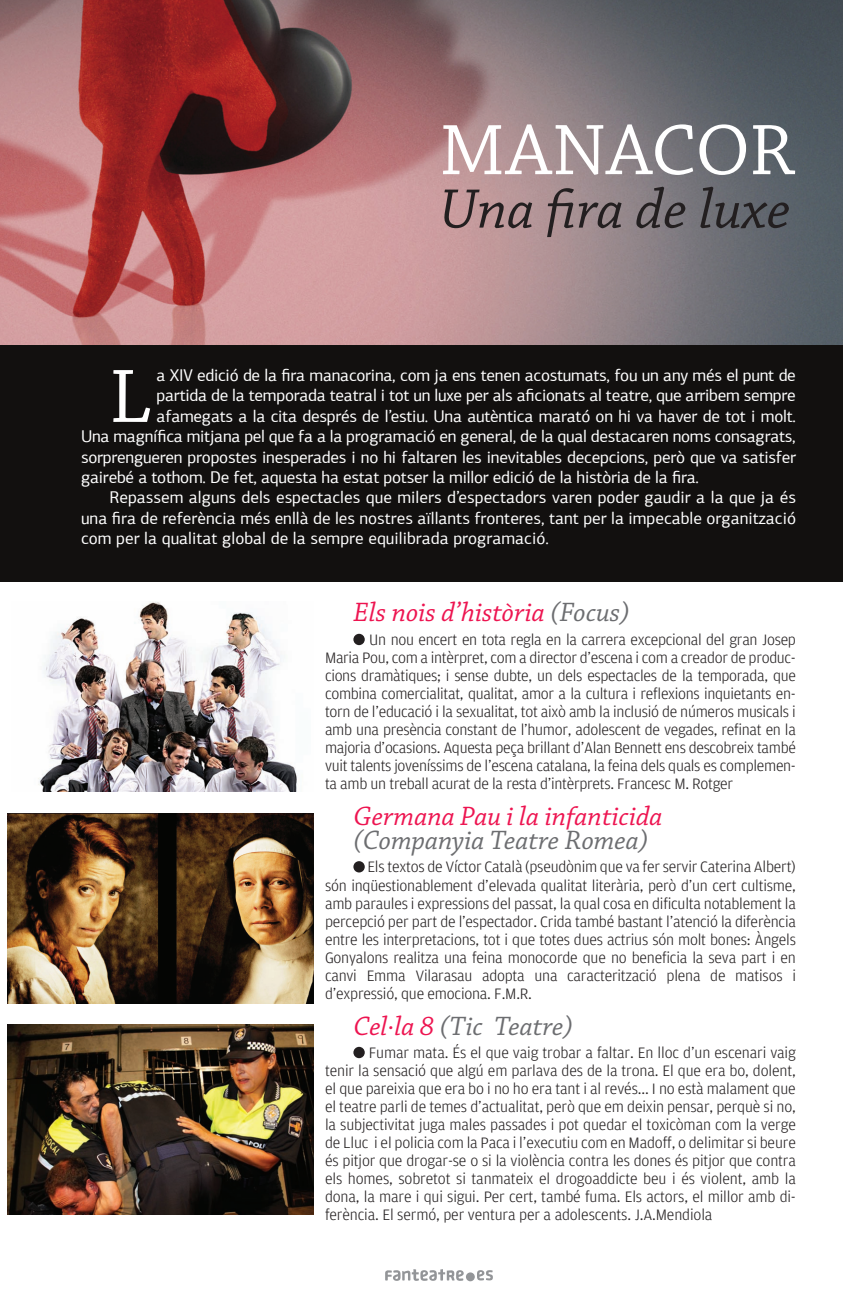
<style>
.page{position:relative;width:843px;height:1296px;background:#fff}
.page>*{position:absolute;margin:0;border:0;box-sizing:border-box;transform-origin:0 0}
.t1{font:79.8px "Chaparral Pro";color:#fff}
.t2{font:75.4px "Chaparral Pro";color:#fff}
.t3{font:italic 58.6px "Chaparral Pro";color:#231f20}
.t4{font:italic 28px "Chaparral Pro";letter-spacing:.005em;color:#ed1450}
.t5{font:italic 28px "Chaparral Pro";color:#6c6d70}
.t6{font:17px "PF Agora Sans Pro";letter-spacing:-.015em;color:#fff}
.t7{font:300 16px/18px "Amplitude";letter-spacing:-.015em;color:#231f20;text-align:justify}
.s1{color:#6c6d70}
.s2{color:#ed1450}
</style>
<div class="page">
<div style="left:466px;top:1272px;width:8px;height:9px;background:#939598;border-radius:50%"></div>
<svg style="left:477px;top:1270px;width:16px;height:10px"></svg>
<svg style="left:385px;top:1269px;width:79px;height:12px"></svg>
<div style="left:353px;top:634px;width:11px;height:11px;background:#231f20;border-radius:50%"></div>
<div style="left:353px;top:861px;width:11px;height:11px;background:#231f20;border-radius:50%"></div>
<div style="left:353px;top:1047px;width:11px;height:11px;background:#231f20;border-radius:50%"></div>
<div style="left:0;top:339px;width:842px;height:242px;background:#12100f"></div>
<img style="left:0;top:0;width:842px;height:344px">
<img style="left:38px;top:601px;width:259px;height:191px">
<img style="left:7px;top:813px;width:306px;height:190px">
<img style="left:7px;top:1025px;width:306px;height:190px">
<h2 class="t2" style="left:439px;top:109px;width:356px">MANACOR</h2>
<h3 class="t3" style="left:439px;top:177px;width:352px">Una fira de luxe</h3>
<h1 class="t1" style="left:109px;top:352px;width:43px">L</h1>
<p class="t6" style="left:157px;top:365px;width:640px">a XIV edició de la fira manacorina, com ja ens tenen acostumats, fou un any més el punt de</p>
<p class="t6" style="left:157px;top:385px;width:640px">partida de la temporada teatral i tot un luxe per als aficionats al teatre, que arribem sempre</p>
<p class="t6" style="left:157px;top:406px;width:640px">afamegats a la cita després de l’estiu. Una autèntica marató on hi va haver de tot i molt.</p>
<p class="t6" style="left:81px;top:426px;width:716px">Una magnífica mitjana pel que fa a la programació en general, de la qual destacaren noms consagrats,</p>
<p class="t6" style="left:81px;top:447px;width:716px">sorprengueren propostes inesperades i no hi faltaren les inevitables decepcions, però que va satisfer</p>
<p class="t6" style="left:81px;top:467px;width:619px">gairebé a tothom. De fet, aquesta ha estat potser la millor edició de la història de la fira.</p>
<p class="t6" style="left:109px;top:487px;width:688px">Repassem alguns dels espectacles que milers d’espectadors varen poder gaudir a la que ja és</p>
<p class="t6" style="left:81px;top:508px;width:716px">una fira de referència més enllà de les nostres aïllants fronteres, tant per la impecable organització</p>
<p class="t6" style="left:81px;top:528px;width:469px">com per la qualitat global de la sempre equilibrada programació.</p>
<h3 class="t4" style="left:353px;top:597px;width:277px">Els nois d’història <span class="s1">(Focus)</span></h3>
<p class="t7" style="left:325px;top:631px;width:472px;text-indent:44px">Un nou encert en tota regla en la carrera excepcional del gran Josep Maria Pou, com a intèrpret, com a director d’escena i com a creador de produc&shy;cions dramàtiques; i sense dubte, un dels espectacles de la temporada, que combina comercialitat, qualitat, amor a la cultura i reflexions inquietants en&shy;torn de l’educació i la sexualitat, tot això amb la inclusió de números musicals i amb una presència constant de l’humor, adolescent de vegades, refinat en la majoria d’ocasions. Aquesta peça brillant d’Alan Bennett ens descobreix també vuit talents joveníssims de l’escena catalana, la feina dels quals es complemen&shy;ta amb un treball acurat de la resta d’intèrprets. Francesc M. Rotger</p>
<h3 class="t4" style="left:353px;top:801px;width:310px">Germana Pau i la infanticida</h3>
<h3 class="t5" style="left:353px;top:824px;width:296px">(Companyia Teatre Romea)</h3>
<p class="t7" style="left:325px;top:858px;width:472px;text-indent:42px">Els textos de Víctor Català (pseudònim que va fer servir Caterina Albert) són inqüestionablement d’elevada qualitat literària, però d’un cert cultisme, amb paraules i expressions del passat, la qual cosa en dificulta notablement la percepció per part de l’espectador. Crida també bastant l’atenció la diferència entre les interpretacions, tot i que totes dues actrius són molt bones: Àngels Gonyalons realitza una feina monocorde que no beneficia la seva part i en canvi Emma Vilarasau adopta una caracterització plena de matisos i d’expressió, que emociona. F.M.R.</p>
<h3 class="t5" style="left:353px;top:1010px;width:221px"><span class="s2">Cel·la 8</span> (Tic Teatre)</h3>
<p class="t7" style="left:325px;top:1044px;width:472px;text-indent:44px">Fumar mata. És el que vaig trobar a faltar. En lloc d’un escenari vaig tenir la sensació que algú em parlava des de la trona. El que era bo, dolent, el que pareixia que era bo i no ho era tant i al revés... I no està malament que el teatre parli de temes d’actualitat, però que em deixin pensar, perquè si no, la subjectivitat juga males passades i pot quedar el toxicòman com la verge de Lluc i el policia com la Paca i l’executiu com en Madoff, o delimitar si beure és pitjor que drogar-se o si la violència contra les dones és pitjor que contra els homes, sobretot si tanmateix el drogoaddicte beu i és violent, amb la dona, la mare i qui sigui. Per cert, també fuma. Els actors, el millor amb di&shy;ferència. El sermó, per ventura per a adolescents. J.A.Mendiola</p>
</div>
